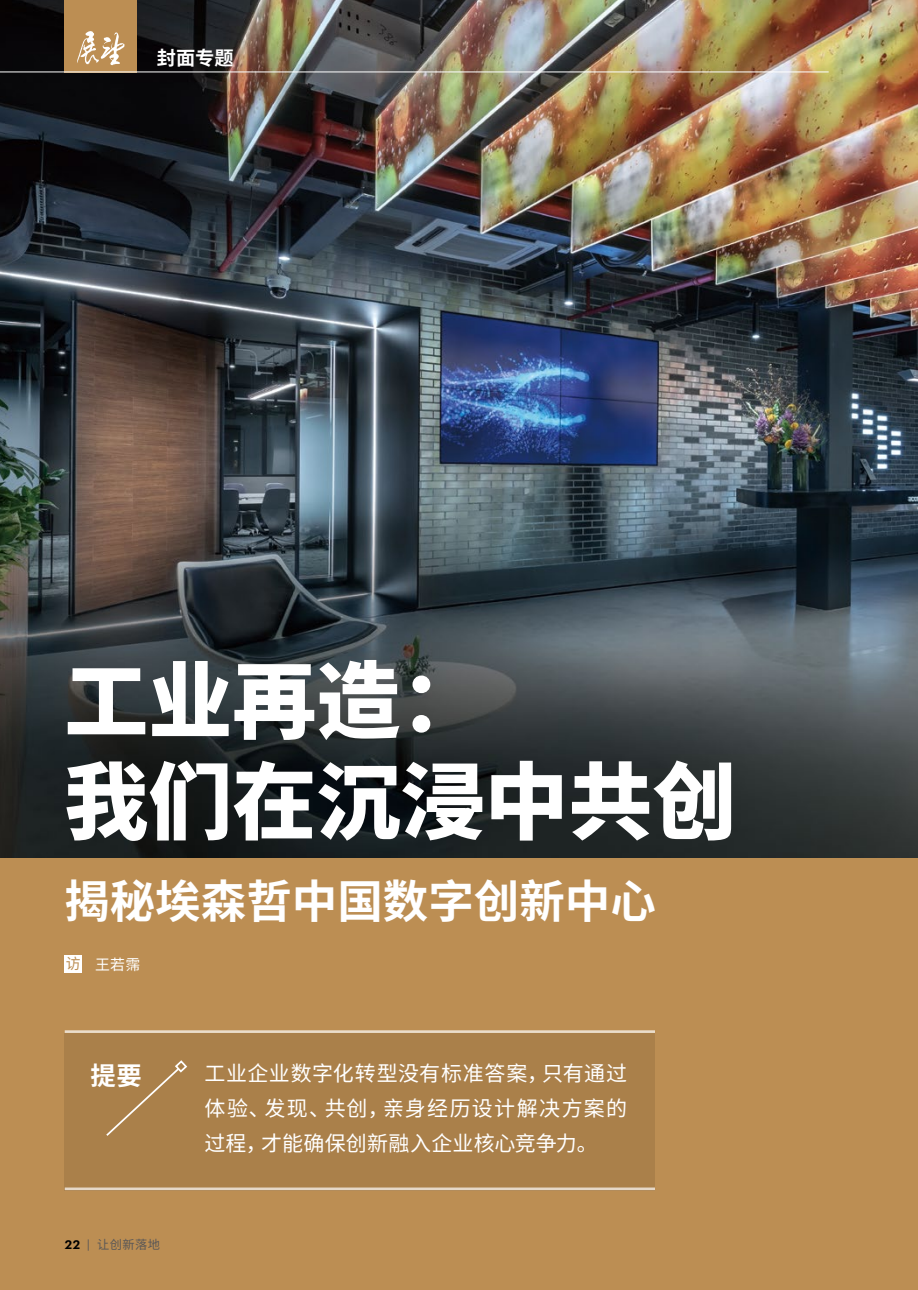
<style>
.page{position:relative;width:918px;height:1290px;background:#fff}
.page>*{position:absolute;margin:0;border:0;box-sizing:border-box;transform-origin:0 0}
.t1{font:800 84px/100.8px "Source Han Sans CN";color:#fff}
.t2{font:700 45.5px "Source Han Sans CN";color:#fff}
.t3{font:700 25.38px "Source Han Sans CN";color:#fff}
.t4{font:21px/35px "Source Han Sans CN";letter-spacing:.03em;color:#fff;text-align:justify}
.t5{font:700 19.25px "Source Han Sans CN";color:#fff}
.t6{font:14.88px "Source Han Sans CN";color:#fff}
.t7{font:12.25px "Source Han Sans CN";letter-spacing:.035em;color:#595757}
.s1{color:#bc8e53}
.s2{font-family:"Graphik";font-weight:600;color:#000}
.s3{font-family:"Graphik"}
</style>
<div class="page">
<img style="left:0;top:0;width:918px;height:858px">
<div style="left:0;top:858px;width:918px;height:432px;background:#bc8e53"></div>
<div style="left:64px;top:954px;width:18px;height:18px;background:#fff"></div>
<div style="left:65px;top:1033px;width:590px;height:157px;background:#aa804a"></div>
<svg style="left:106px;top:1060px;width:82px;height:76px"></svg>
<hr style="left:65px;top:1030px;width:590px;height:3px;background:#fff">
<hr style="left:65px;top:1187px;width:590px;height:3px;background:#fff">
<div style="left:64px;top:0;width:73px;height:72px;background:#bc8e53"></div>
<hr style="left:0;top:71px;width:828px;height:1px;background:#fff">
<svg style="left:77px;top:31px;width:47px;height:34px"></svg>
<p class="t5" style="left:157px;top:47px;width:78px">封面专题</p>
<h1 class="t1" style="left:64px;top:652px;width:673px">工业再造：<br>我们在沉浸中共创</h1>
<h2 class="t2" style="left:64px;top:875px;width:593px">揭秘埃森哲中国数字创新中心</h2>
<p class="t6" style="left:66px;top:956px;width:76px"><span class="s1">访</span> 王若霈</p>
<p class="t3" style="left:91px;top:1061px;width:53px">提要</p>
<p class="t7" style="left:65px;top:1237px;width:97px"><span class="s2">22</span> <span class="s3">|</span> 让创新落地</p>
<p class="t4" style="left:204px;top:1056px;width:424px">工业企业数字化转型没有标准答案，只有通过体验、发现、共创，亲身经历设计解决方案的过程，才能确保创新融入企业核心竞争力。</p>
</div>
